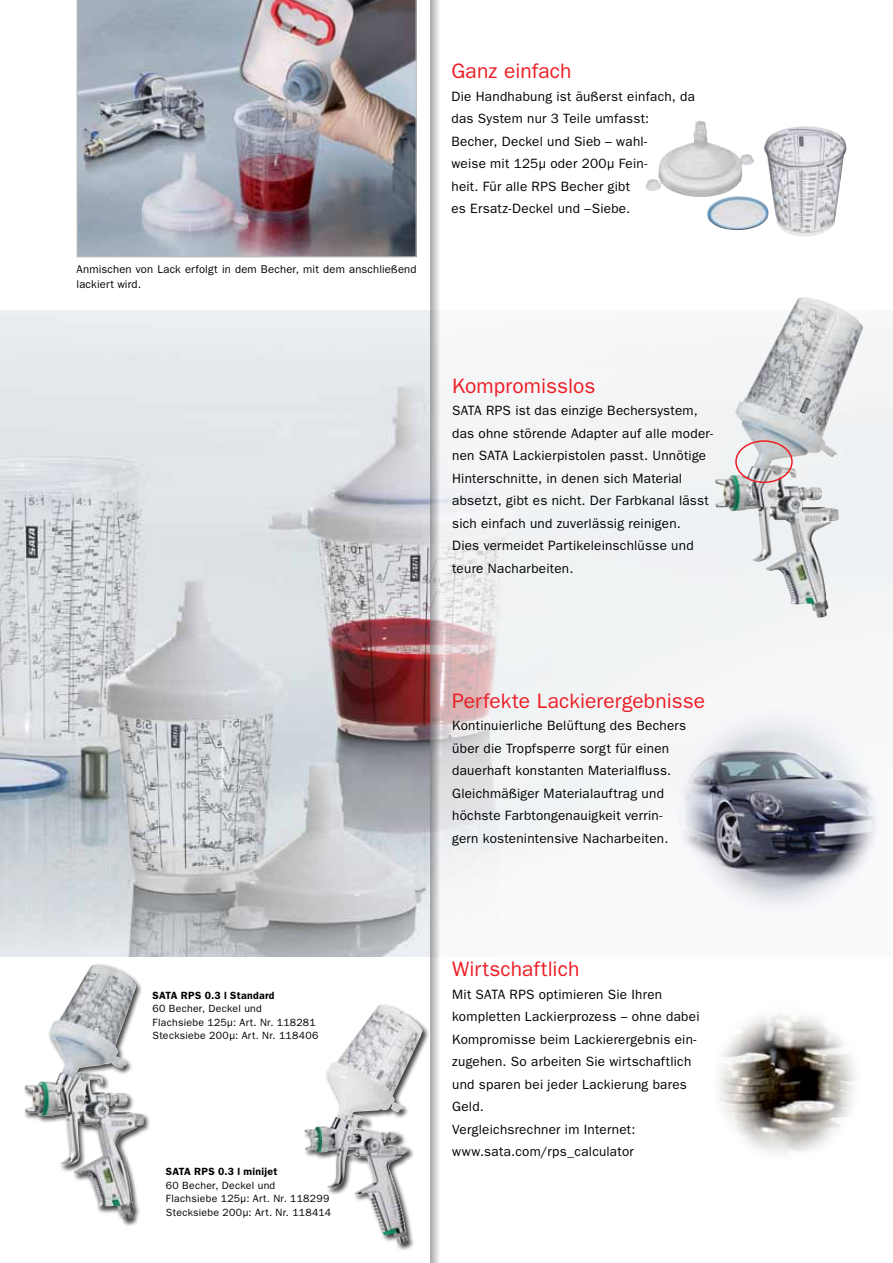
<style>
.page{position:relative;width:893px;height:1263px;background:#fff}
.page>*{position:absolute;margin:0;border:0;box-sizing:border-box;transform-origin:0 0}
.t1{font:21px "ITC Franklin Gothic Std";letter-spacing:.005em;color:#ed1d24}
.t2{font:13.5px/22.5px "ITC Franklin Gothic Std";letter-spacing:.02em;color:#000}
.t3{font:11.25px/14.2px "ITC Franklin Gothic Std";letter-spacing:.015em;color:#000}
.t4{font:10.5px/13.5px "ITC Franklin Gothic Std";letter-spacing:.03em;color:#000}
.t5{font:600 10.5px "ITC Franklin Gothic Std";letter-spacing:.025em;color:#000}
</style>
<div class="page">
<img style="left:0;top:310px;width:419px;height:647px">
<div style="left:419px;top:0;width:474px;height:1263px;background:#000;opacity:.6"></div>
<img style="left:648px;top:708px;width:245px;height:203px">
<img style="left:77px;top:0;width:340px;height:257px">
<img style="left:714px;top:980px;width:170px;height:201px">
<img style="left:645px;top:121px;width:203px;height:116px">
<div style="left:23px;top:963px;width:128px;height:264px;background:#000;opacity:.75"></div>
<img style="left:24px;top:964px;width:79px;height:229px">
<div style="left:303px;top:1003px;width:127px;height:248px;background:#000;opacity:.75"></div>
<img style="left:304px;top:1004px;width:104px;height:240px">
<img style="left:715px;top:298px;width:85px;height:278px">
<div style="left:735px;top:440px;width:58px;height:43px;border:2px solid #ed1d24;border-radius:50%"></div>
<p class="t3" style="left:77px;top:262px;width:342px">Anmischen von Lack erfolgt in dem Becher, mit dem anschließend lackiert wird.</p>
<h1 class="t1" style="left:451px;top:59px;width:122px">Ganz einfach</h1>
<p class="t2" style="left:451px;top:85px;width:245px">Die Handhabung ist äußerst einfach, da das System nur 3 Teile umfasst:<br>Becher, Deckel und Sieb – wahl-<br>weise mit 125μ oder 200μ Fein-<br>heit. Für alle RPS Becher gibt<br>es Ersatz-Deckel und –Siebe.</p>
<h1 class="t1" style="left:452px;top:374px;width:145px">Kompromisslos</h1>
<p class="t2" style="left:452px;top:400px;width:262px">SATA RPS ist das einzige Bechersystem, das ohne störende Adapter auf alle moder&shy;nen SATA Lackierpistolen passt. Unnötige Hinterschnitte, in denen sich Material absetzt, gibt es nicht. Der Farbkanal lässt sich einfach und zuverlässig reinigen.<br>Dies vermeidet Partikeleinschlüsse und teure Nacharbeiten.</p>
<p class="t5" style="left:152px;top:989px;width:124px">SATA RPS 0.3 l Standard</p>
<p class="t4" style="left:152px;top:1002px;width:168px">60 Becher, Deckel und<br>Flachsiebe 125μ: Art. Nr. 118281<br>Stecksiebe 200μ: Art. Nr. 118406</p>
<p class="t5" style="left:166px;top:1165px;width:113px">SATA RPS 0.3 l minijet</p>
<p class="t4" style="left:166px;top:1178px;width:167px">60 Becher, Deckel und<br>Flachsiebe 125μ: Art. Nr. 118299<br>Stecksiebe 200μ: Art. Nr. 118414</p>
<h1 class="t1" style="left:452px;top:688px;width:255px">Perfekte Lackierergebnisse</h1>
<p class="t2" style="left:452px;top:714px;width:236px">Kontinuierliche Belüftung des Bechers über die Tropfsperre sorgt für einen dauerhaft konstanten Materialfluss.<br>Gleichmäßiger Materialauftrag und höchste Farbtongenauigkeit verrin&shy;gern kostenintensive Nacharbeiten.</p>
<h1 class="t1" style="left:452px;top:957px;width:129px">Wirtschaftlich</h1>
<p class="t2" style="left:452px;top:983px;width:249px">Mit SATA RPS optimieren Sie Ihren kompletten Lackierprozess – ohne dabei<br>Kompromisse beim Lackierergebnis ein&shy;zugehen. So arbeiten Sie wirtschaftlich und sparen bei jeder Lackierung bares<br>Geld.<br>Vergleichsrechner im Internet: www.sata.com/rps_calculator</p>
</div>
